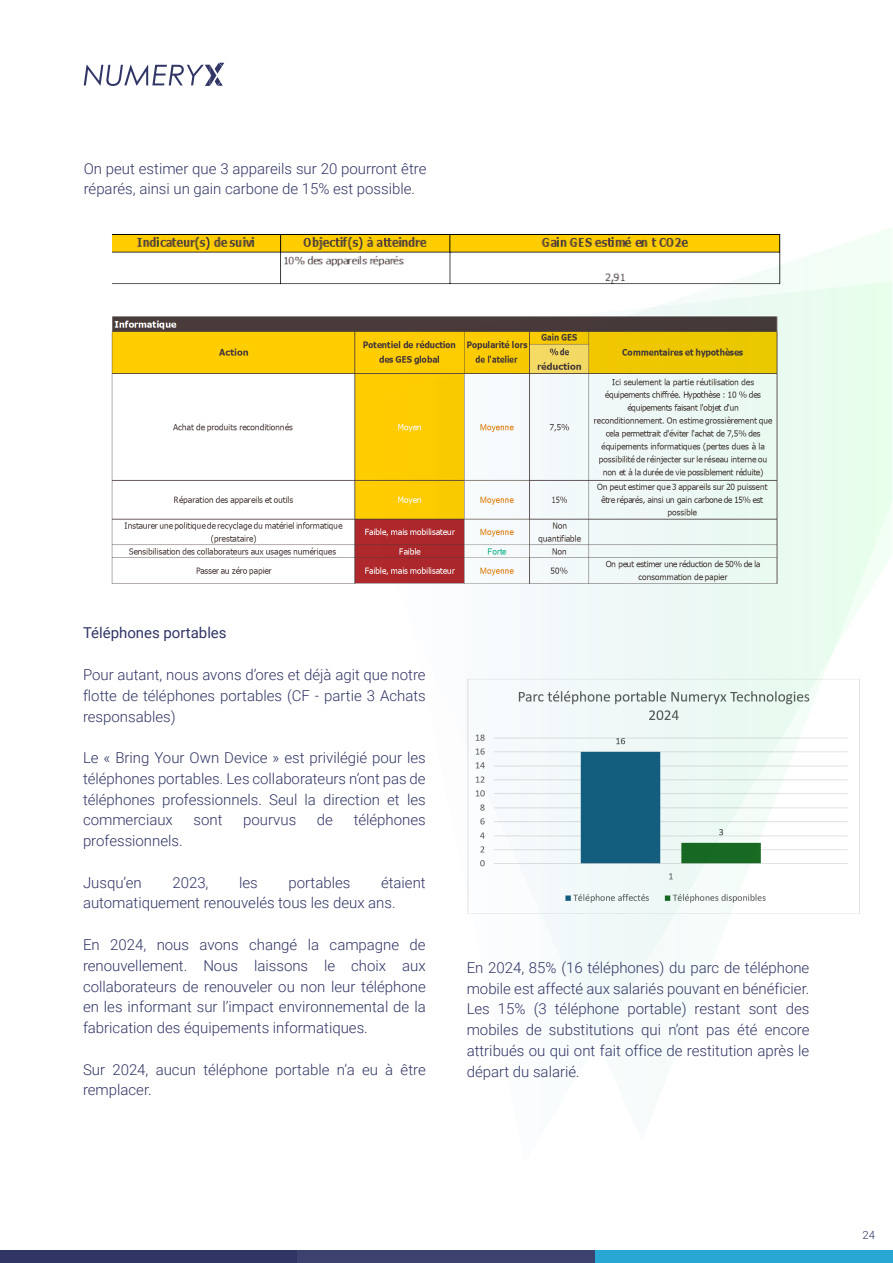
<style>
.page{position:relative;width:893px;height:1263px;background:#fff}
.page>*{position:absolute;margin:0;border:0;box-sizing:border-box;transform-origin:0 0}
.t1{font:300 15px/20.9px "Roboto";color:#303565;text-align:justify}
.t2{font:15px "Roboto";color:#303565}
.t3{font:300 11.25px "Roboto";color:#303565}
</style>
<div class="page">
<svg style="left:320px;top:228px;width:572px;height:814px"></svg>
<svg style="left:84px;top:63px;width:140px;height:23px"></svg>
<div style="left:0;top:1250px;width:298px;height:13px;background:#303565"></div>
<div style="left:298px;top:1250px;width:297px;height:13px;background:#3c416d"></div>
<div style="left:595px;top:1250px;width:298px;height:13px;background:#28a6d4"></div>
<img style="left:112px;top:235px;width:697px;height:63px">
<img style="left:111px;top:311px;width:670px;height:277px">
<img style="left:467px;top:677px;width:395px;height:240px">
<p class="t1" style="left:84px;top:157px;width:344px">On peut estimer que 3 appareils sur 20 pourront être réparés, ainsi un gain carbone de 15% est possible.</p>
<p class="t2" style="left:83px;top:622px;width:145px">Téléphones portables</p>
<p class="t1" style="left:83px;top:664px;width:344px">Pour autant, nous avons d’ores et déjà agit que notre flotte de téléphones portables (CF - partie 3 Achats responsables)</p>
<p class="t1" style="left:83px;top:747px;width:344px">Le « Bring Your Own Device » est privilégié pour les téléphones portables. Les collaborateurs n’ont pas de téléphones professionnels. Seul la direction et les commerciaux</p>
<p class="t1" style="left:194px;top:809px;width:30px">sont</p>
<p class="t1" style="left:243px;top:809px;width:55px">pourvus</p>
<p class="t1" style="left:317px;top:809px;width:18px">de</p>
<p class="t1" style="left:354px;top:809px;width:74px">téléphones</p>
<p class="t1" style="left:83px;top:830px;width:101px">professionnels.</p>
<p class="t1" style="left:83px;top:871px;width:60px">Jusqu’en</p>
<p class="t1" style="left:172px;top:871px;width:38px">2023,</p>
<p class="t1" style="left:239px;top:871px;width:20px">les</p>
<p class="t1" style="left:288px;top:871px;width:63px">portables</p>
<p class="t1" style="left:83px;top:871px;width:344px;text-indent:298px">étaient automatiquement renouvelés tous les deux ans.</p>
<p class="t1" style="left:83px;top:934px;width:344px">En 2024, nous avons changé la campagne de renouvellement. Nous laissons le choix aux collaborateurs de renouveler ou non leur téléphone en les informant sur l’impact environnemental de la fabrication des équipements informatiques.</p>
<p class="t1" style="left:83px;top:1058px;width:344px">Sur 2024, aucun téléphone portable n’a eu à être remplacer.</p>
<p class="t1" style="left:467px;top:956px;width:344px">En 2024, 85% (16 téléphones) du parc de téléphone mobile est affecté aux salariés pouvant en bénéficier.<br>Les 15% (3 téléphone portable) restant sont des mobiles de substitutions qui n’ont pas été encore attribués ou qui ont fait office de restitution après le départ du salarié.</p>
<p class="t3" style="left:862px;top:1227px;width:14px">24</p>
</div>
